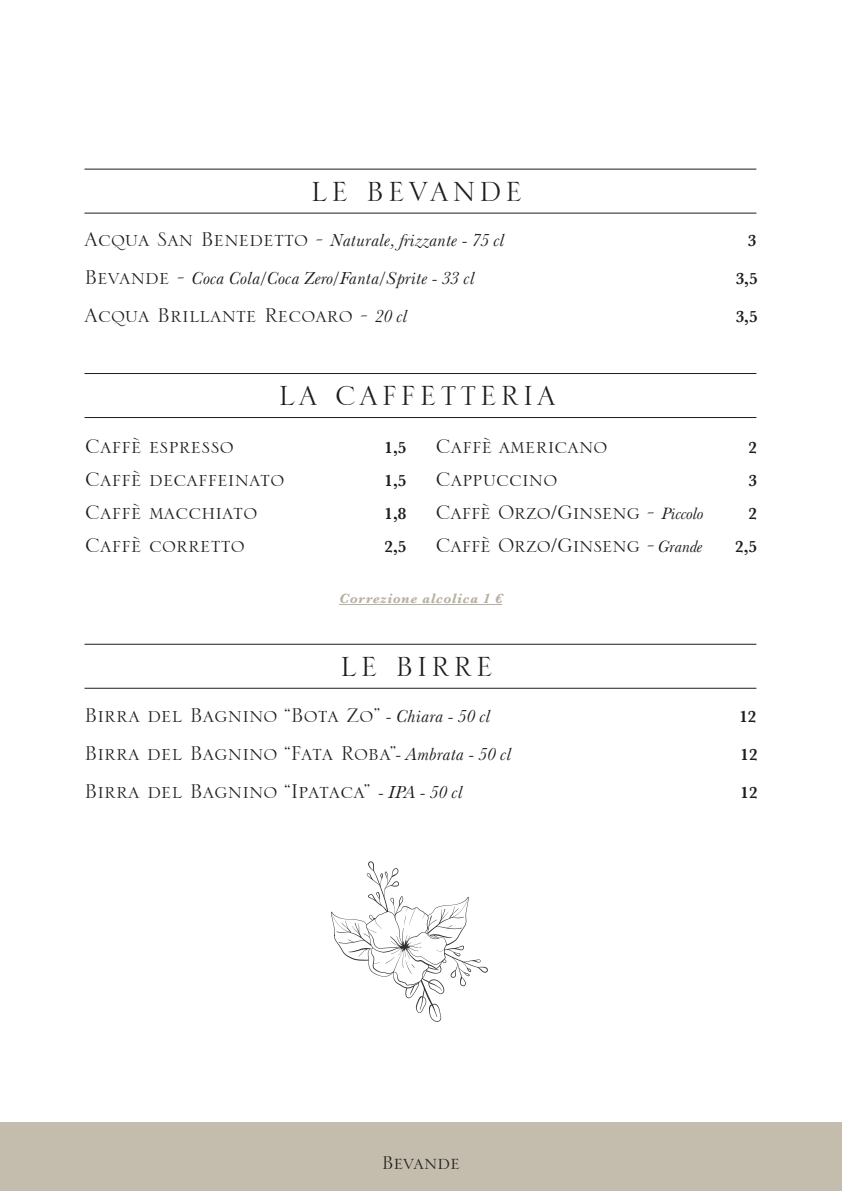
<style>
.page{position:relative;width:842px;height:1191px;background:#fff}
.page>*{position:absolute;margin:0;border:0;box-sizing:border-box;transform-origin:0 0}
.t1{font:36px "Serlio LH";letter-spacing:.1em;color:#1d1d1b}
.t2{font:26px/33px "Serlio LH";color:#1d1d1b}
.t3{font:24px "Serlio LH";color:#1d1d1b}
.t4{font:italic 18px "Baskerville No 2 BT";color:#1d1d1b}
.t5{font:600 17px/33px "Baskerville";color:#1d1d1b;text-align:justify}
.t6{font:italic 700 14px "Baskerville";letter-spacing:.05em;color:#b8b0a1}
.s1{font-family:"Serlio LH";font-style:normal;font-size:26px}
.s2{font-family:"Baskerville No 2 BT";font-style:italic;font-size:18px}
.s3{font-family:"Baskerville No 2 BT";font-style:italic;font-size:17px}
</style>
<div class="page">
<div style="left:0;top:1123px;width:842px;height:68px;background:#c4bcac"></div>
<hr style="left:84px;top:213px;width:672px;height:1px;background:#1d1d1b">
<hr style="left:84px;top:169px;width:672px;height:1px;background:#1d1d1b">
<hr style="left:84px;top:688px;width:672px;height:1px;background:#1d1d1b">
<hr style="left:84px;top:644px;width:672px;height:1px;background:#1d1d1b">
<svg style="left:331px;top:861px;width:157px;height:161px"></svg>
<hr style="left:84px;top:417px;width:672px;height:1px;background:#1d1d1b">
<hr style="left:84px;top:373px;width:672px;height:1px;background:#1d1d1b">
<hr style="left:339px;top:604px;width:163px;height:1px;background:#b8b0a1">
<h1 class="t1" style="left:311px;top:173px;width:213px">LE BEVANDE</h1>
<p class="t4" style="left:85px;top:229px;width:422px"><span class="s1">Acqua San Benedetto -</span> Naturale, frizzante - 75 cl</p>
<p class="t5" style="left:748px;top:223px;width:10px">3</p>
<p class="t4" style="left:84px;top:267px;width:392px"><span class="s1">Bevande -</span> Coca Cola/Coca Zero/Fanta/Sprite - 33 cl</p>
<p class="t5" style="left:736px;top:262px;width:23px">3,5</p>
<p class="t2" style="left:84px;top:299px;width:325px">Acqua Brillante Recoaro - <span class="s2">20 cl</span></p>
<p class="t5" style="left:736px;top:300px;width:23px">3,5</p>
<h1 class="t1" style="left:279px;top:377px;width:279px">LA CAFFETTERIA</h1>
<p class="t2" style="left:85px;top:429px;width:200px">Caffè espresso<br>Caffè decaffeinato<br>Caffè macchiato<br>Caffè corretto</p>
<p class="t5" style="left:384px;top:431px;width:23px">1,5<br>1,5<br>1,8<br>2,5</p>
<p class="t2" style="left:436px;top:429px;width:270px">Caffè americano<br>Cappuccino<br>Caffè Orzo/Ginseng - <span class="s3">Piccolo<br></span>Caffè Orzo/Ginseng - <span class="s3">Grande</span></p>
<p class="t5" style="left:735px;top:431px;width:23px;text-align:right">2<br>3<br>2<br>2,5</p>
<p class="t6" style="left:339px;top:589px;width:164px">Correzione alcolica 1 €</p>
<h1 class="t1" style="left:340px;top:648px;width:154px">LE BIRRE</h1>
<p class="t2" style="left:85px;top:698px;width:408px">Birra del Bagnino “Bota Zo” <span class="s2">- Chiara - 50 cl</span></p>
<p class="t5" style="left:739px;top:699px;width:18px">12</p>
<p class="t2" style="left:84px;top:736px;width:429px">Birra del Bagnino “Fata Roba”<span class="s2">- Ambrata - 50 cl</span></p>
<p class="t5" style="left:740px;top:738px;width:18px">12</p>
<p class="t2" style="left:84px;top:775px;width:380px">Birra del Bagnino “Ipataca” <span class="s2">- IPA - 50 cl</span></p>
<p class="t5" style="left:740px;top:776px;width:18px">12</p>
<p class="t3" style="left:382px;top:1150px;width:80px">Bevande</p>
</div>
